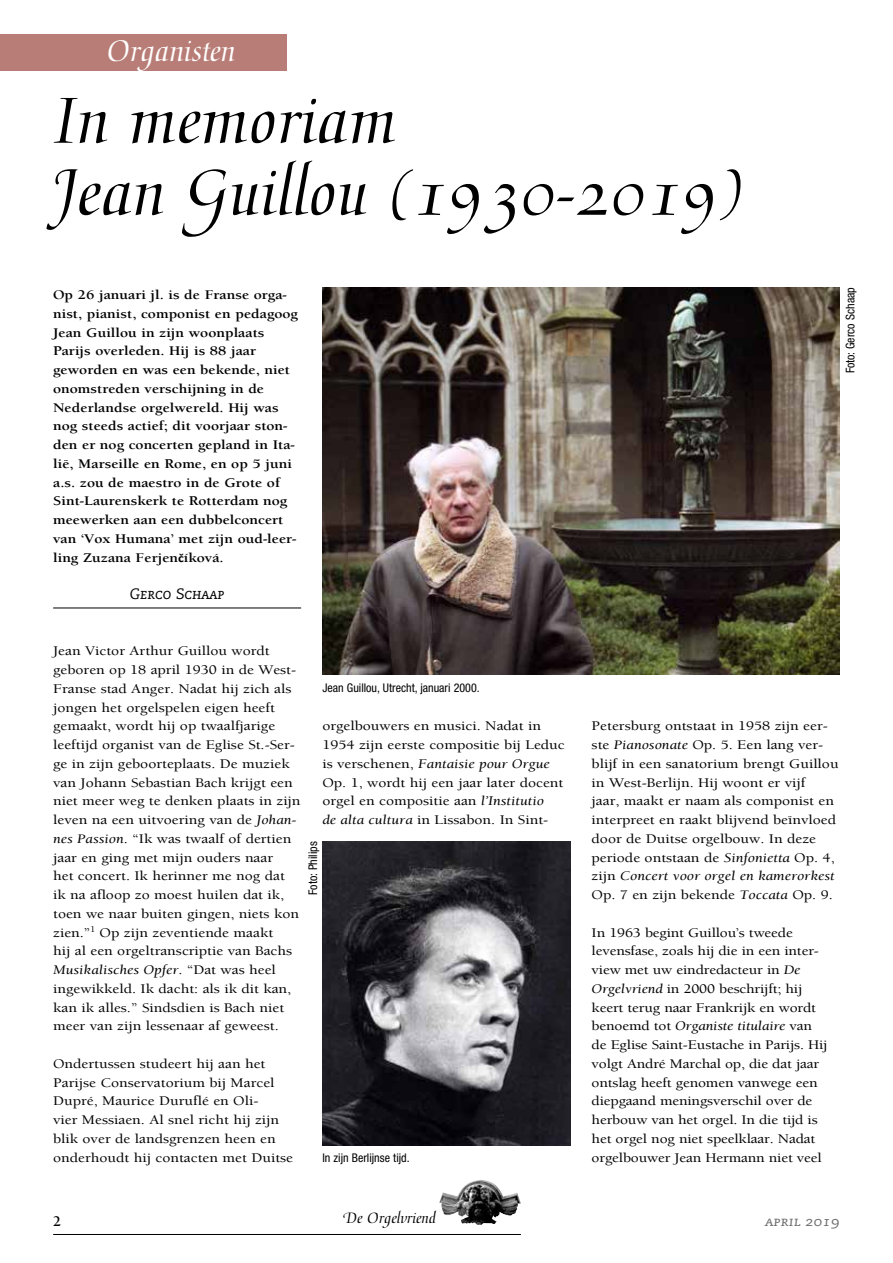
<style>
.page{position:relative;width:893px;height:1263px;background:#fff}
.page>*{position:absolute;margin:0;border:0;box-sizing:border-box;transform-origin:0 0}
.t1{font:72px/72px "Medici Script";color:#000}
.t2{font:33px "Medici Script";color:#fff}
.t3{font:16.5px "Medici Script";color:#000}
.t4{font:15px "Caecilia Italic SC";color:#000}
.t5{font:700 15px "Berkeley Orgelvriend";color:#000}
.t6{font:13.5px/18.8px "Berkeley Orgelvriend";color:#000;scale:1.15 1}
.t7{font:700 13.5px/18.8px "Berkeley Orgelvriend";color:#000;scale:1.15 1}
.t8{font:13.5px "Caecilia Italic SC";color:#6e6e6e;scale:1.15 1}
.t9{font:condensed 12px "Helvetica Neue";color:#000}
.s1{font-family:"Calibri";font-size:12px}
.s2{font-style:italic}
</style>
<div class="page">
<img style="left:439px;top:1180px;width:82px;height:45px">
<hr style="left:53px;top:1234px;width:468px;height:1px;background:#000">
<div style="left:53px;top:34px;width:234px;height:36px;background:#b87d76"></div>
<div style="left:0;top:34px;width:53px;height:36px;background:#b87d76"></div>
<hr style="left:53px;top:608px;width:248px;height:1px;background:#000">
<img style="left:322px;top:287px;width:518px;height:387px">
<img style="left:322px;top:841px;width:248px;height:304px">
<h2 class="t2" style="left:96px;top:32px;width:151px">Orgelhistorie</h2>
<h1 class="t1" style="left:53px;top:86px;width:691px">In memoriam<br>Jean Guillou (1930-2019)</h1>
<h2 class="t2" style="left:106px;top:32px;width:131px">Organisten</h2>
<p class="t7" style="left:53px;top:286px;width:214px">Op 26 januari jl. is de Franse orga&shy;nist, pianist, componist en pedagoog Jean Guillou in zijn woonplaats Parijs overleden. Hij is 88 jaar geworden en was een bekende, niet onomstreden verschijning in de Nederlandse orgelwereld. Hij was nog steeds actief; dit voorjaar ston&shy;den er nog concerten gepland in Ita&shy;lië, Marseille en Rome, en op 5 juni a.s. zou de maestro in de Grote of Sint-Laurenskerk te Rotterdam nog meewerken aan een dubbelconcert van ‘Vox Humana’ met zijn oud-leer&shy;ling Zuzana Ferjen<span class="s1">č</span>íková.</p>
<p class="t4" style="left:130px;top:585px;width:96px">Gerco Schaap</p>
<p class="t9" style="left:843px;top:373px;width:88px;rotate:-90deg">Foto: Gerco Schaap</p>
<p class="t6" style="left:53px;top:642px;width:217px">Jean Victor Arthur Guillou wordt geboren op 18 april 1930 in de West-Franse stad Anger. Nadat hij zich als jongen het orgelspelen eigen heeft gemaakt, wordt hij op twaalfjarige leeftijd organist van de Eglise St.-Ser&shy;ge in zijn geboorteplaats. De muziek van Johann Sebastian Bach krijgt een niet meer weg te denken plaats in zijn leven na een uitvoering van de <span class="s2">Johan&shy;nes Passion</span>. “Ik was twaalf of dertien jaar en ging met mijn ouders naar<br>het concert. Ik herinner me nog dat ik na afloop zo moest huilen dat ik, toen we naar buiten gingen, niets kon zien.”<sup>1</sup> Op zijn zeventiende maakt<br>hij al een orgeltranscriptie van Bachs <span class="s2">Musikalisches Opfer</span>. “Dat was heel ingewikkeld. Ik dacht: als ik dit kan, kan ik alles.” Sindsdien is Bach niet meer van zijn lessenaar af geweest.</p>
<p class="t6" style="left:53px;top:1054px;width:210px">Ondertussen studeert hij aan het Parijse Conservatorium bij Marcel Dupré, Maurice Duruflé en Oli-<br>vier Messiaen. Al snel richt hij zijn blik over de landsgrenzen heen en onderhoudt hij contacten met Duitse</p>
<p class="t9" style="left:322px;top:681px;width:159px">Jean Guillou, Utrecht, januari 2000.</p>
<p class="t6" style="left:322px;top:717px;width:212px">orgelbouwers en musici. Nadat in 1954 zijn eerste compositie bij Leduc is verschenen, <span class="s2">Fantaisie pour Orgue </span>Op. 1, wordt hij een jaar later docent orgel en compositie aan <span class="s2">l’Institutio<br>de alta cultura</span> in Lissabon. In Sint-</p>
<p class="t9" style="left:306px;top:895px;width:55px;rotate:-90deg">Foto: Philips</p>
<p class="t9" style="left:322px;top:1151px;width:89px">In zijn Berlijnse tijd.</p>
<p class="t6" style="left:592px;top:717px;width:216px">Petersburg ontstaat in 1958 zijn eer&shy;ste <span class="s2">Pianosonate</span> Op. 5. Een lang ver&shy;blijf in een sanatorium brengt Guillou in West-Berlijn. Hij woont er vijf<br>jaar, maakt er naam als componist en interpreet en raakt blijvend beïnvloed door de Duitse orgelbouw. In deze periode ontstaan de <span class="s2">Sinfonietta</span> Op. 4, zijn <span class="s2">Concert voor orgel en kamerorkest </span>Op. 7 en zijn bekende <span class="s2">Toccata</span> Op. 9.</p>
<p class="t6" style="left:592px;top:923px;width:207px">In 1963 begint Guillou’s tweede levensfase, zoals hij die in een inter&shy;view met uw eindredacteur in <span class="s2">De Orgelvriend</span> in 2000 beschrijft; hij keert terug naar Frankrijk en wordt benoemd tot <span class="s2">Organiste titulaire</span> van de Eglise Saint-Eustache in Parijs. Hij volgt André Marchal op, die dat jaar ontslag heeft genomen vanwege een diepgaand meningsverschil over de herbouw van het orgel. In die tijd is het orgel nog niet speelklaar. Nadat orgelbouwer Jean Hermann niet veel</p>
<p class="t5" style="left:53px;top:1213px;width:10px">2</p>
<p class="t3" style="left:344px;top:1209px;width:94px">De Orgelvriend</p>
<p class="t8" style="left:765px;top:1214px;width:66px">april 2019</p>
</div>
